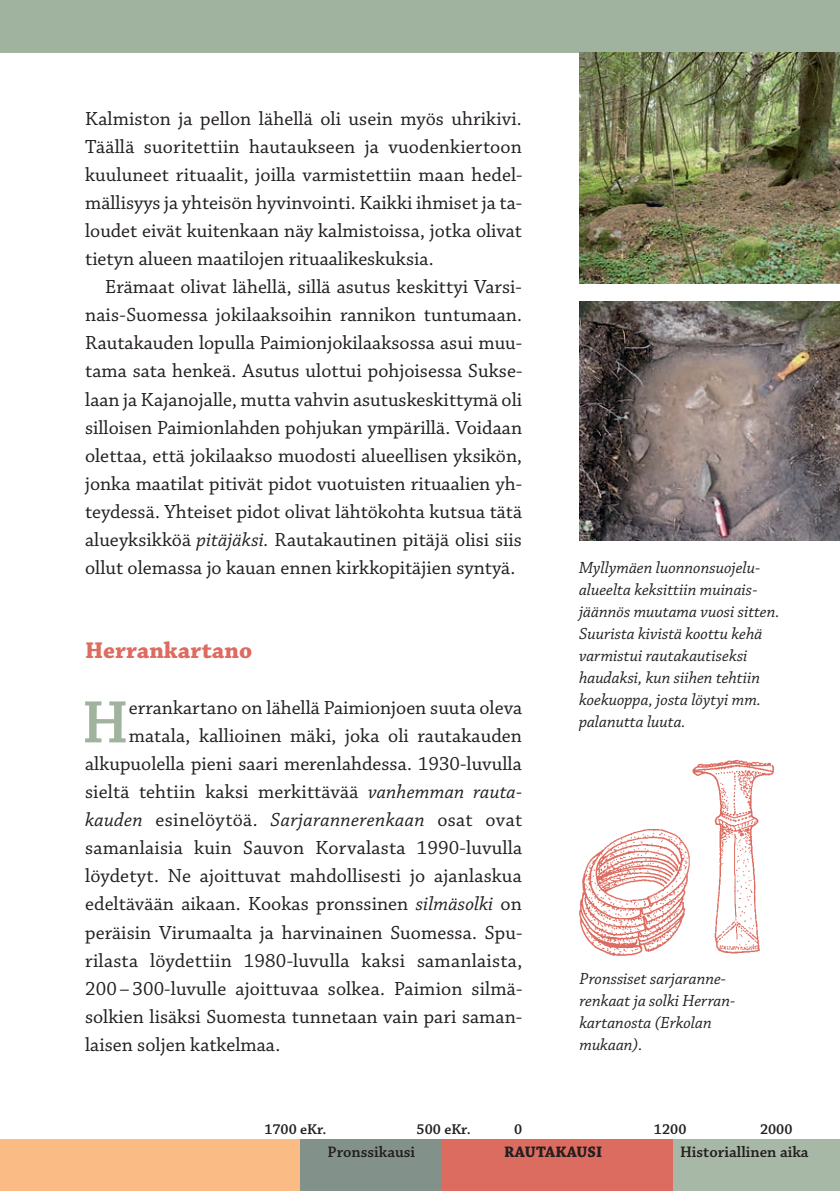
<style>
.page{position:relative;width:840px;height:1191px;background:#fff}
.page>*{position:absolute;margin:0;border:0;box-sizing:border-box;transform-origin:0 0}
.t1{font:600 63px "Chaparral Pro";color:#9fb39e}
.t2{font:700 24px "Chaparral Pro";color:#dd6c60}
.t3{font:20px/28px "Chaparral Pro";letter-spacing:.005em;color:#231f20;text-align:justify}
.t4{font:italic 20px "Chaparral Pro";letter-spacing:.02em;color:#231f20}
.t5{font:italic 17px/22px "Chaparral Pro";color:#231f20}
.t6{font:600 16px "Chaparral Pro";color:#231f20}
.t7{font:700 16px "Chaparral Pro";color:#231f20}
.t8{font:600 15px "Chaparral Pro";color:#231f20}
.s1{font-style:italic}
.s2{font-style:normal}
</style>
<div class="page">
<div style="left:0;top:0;width:839px;height:1191px;background:#9fb39e"></div>
<div style="left:0;top:53px;width:839px;height:1086px;background:#fff"></div>
<div style="left:0;top:1139px;width:300px;height:52px;background:#fbbb85"></div>
<div style="left:300px;top:1139px;width:142px;height:52px;background:#82928b"></div>
<div style="left:442px;top:1139px;width:230px;height:52px;background:#dd6c60"></div>
<div style="left:672px;top:1139px;width:167px;height:52px;background:#a8b8a6"></div>
<img style="left:571px;top:816px;width:119px;height:145px">
<img style="left:579px;top:53px;width:260px;height:230px">
<img style="left:579px;top:301px;width:260px;height:239px">
<img style="left:690px;top:747px;width:95px;height:219px">
<p class="t3" style="left:85px;top:106px;width:438px">Kalmiston ja pellon lähellä oli usein myös uhrikivi.<br>Täällä suoritettiin hautaukseen ja vuodenkiertoon kuuluneet rituaalit, joilla varmistettiin maan hedel&shy;mällisyys ja yhteisön hyvinvointi. Kaikki ihmiset ja ta&shy;loudet eivät kuitenkaan näy kalmistoissa, jotka olivat tietyn alueen maatilojen rituaalikeskuksia.</p>
<p class="t3" style="left:85px;top:274px;width:438px;text-indent:20px">Erämaat olivat lähellä, sillä asutus keskittyi Varsi&shy;nais-Suomessa jokilaaksoihin rannikon tuntumaan.<br>Rautakauden lopulla Paimionjokilaaksossa asui muu&shy;tama sata henkeä. Asutus ulottui pohjoisessa Sukse&shy;laan ja Kajanojalle, mutta vahvin asutuskeskittymä oli silloisen Paimionlahden pohjukan ympärillä. Voidaan olettaa, että jokilaakso muodosti alueellisen yksikön, jonka maatilat pitivät pidot vuotuisten rituaalien yh&shy;teydessä. Yhteiset pidot olivat lähtökohta kutsua tätä alueyksikköä <span class="s1">pitäjäksi.</span> Rautakautinen pitäjä olisi siis ollut olemassa jo kauan ennen kirkkopitäjien syntyä.</p>
<p class="t2" style="left:85px;top:636px;width:168px">Herrankartano</p>
<h1 class="t1" style="left:82px;top:686px;width:48px">H</h1>
<p class="t3" style="left:129px;top:695px;width:394px">errankartano on lähellä Paimionjoen suuta oleva</p>
<p class="t3" style="left:129px;top:723px;width:394px">matala, kallioinen mäki, joka oli rautakauden</p>
<p class="t3" style="left:85px;top:751px;width:438px">alkupuolella pieni saari merenlahdessa. 1930-luvulla</p>
<p class="t3" style="left:85px;top:779px;width:437px">sieltä tehtiin kaksi merkittävää <span class="s1">vanhemman rauta-</span></p>
<p class="t4" style="left:85px;top:809px;width:438px">kauden <span class="s2">esinelöytöä.</span> Sarjarannerenkaan <span class="s2">osat ovat</span></p>
<p class="t3" style="left:85px;top:835px;width:438px">samanlaisia kuin Sauvon Korvalasta 1990-luvulla</p>
<p class="t3" style="left:85px;top:863px;width:438px">löydetyt. Ne ajoittuvat mahdollisesti jo ajanlaskua</p>
<p class="t3" style="left:85px;top:891px;width:438px">edeltävään aikaan. Kookas pronssinen <span class="s1">silmäsolki</span> on</p>
<p class="t3" style="left:85px;top:919px;width:438px">peräisin Virumaalta ja harvinainen Suomessa. Spu-</p>
<p class="t3" style="left:85px;top:947px;width:438px">rilasta löydettiin 1980-luvulla kaksi samanlaista,</p>
<p class="t3" style="left:85px;top:975px;width:437px">200 – 300-luvulle ajoittuvaa solkea. Paimion silmä-</p>
<p class="t3" style="left:85px;top:1003px;width:438px">solkien lisäksi Suomesta tunnetaan vain pari saman-</p>
<p class="t3" style="left:85px;top:1031px;width:196px">laisen soljen katkelmaa.</p>
<p class="t5" style="left:578px;top:557px;width:202px">Myllymäen luonnonsuojelu&shy;alueelta keksittiin muinais&shy;jäännös muutama vuosi sitten.<br>Suurista kivistä koottu kehä varmistui rautakautiseksi haudaksi, kun siihen tehtiin koekuoppa, josta löytyi mm. palanutta luuta.</p>
<p class="t5" style="left:579px;top:968px;width:156px">Pronssiset sarjaranne&shy;renkaat ja solki Herran&shy;kartanosta (Erkolan mukaan).</p>
<p class="t8" style="left:264px;top:1120px;width:64px">1700 eKr.</p>
<p class="t8" style="left:416px;top:1120px;width:56px">500 eKr.</p>
<p class="t8" style="left:513px;top:1120px;width:10px">0</p>
<p class="t8" style="left:653px;top:1120px;width:34px">1200</p>
<p class="t8" style="left:759px;top:1120px;width:34px">2000</p>
<p class="t6" style="left:327px;top:1143px;width:89px">Pronssikausi</p>
<p class="t6" style="left:514px;top:1143px;width:79px">Rautakausi</p>
<p class="t6" style="left:679px;top:1143px;width:130px">Historiallinen aika</p>
<p class="t7" style="left:504px;top:1142px;width:100px">RAUTAKAUSI</p>
</div>
